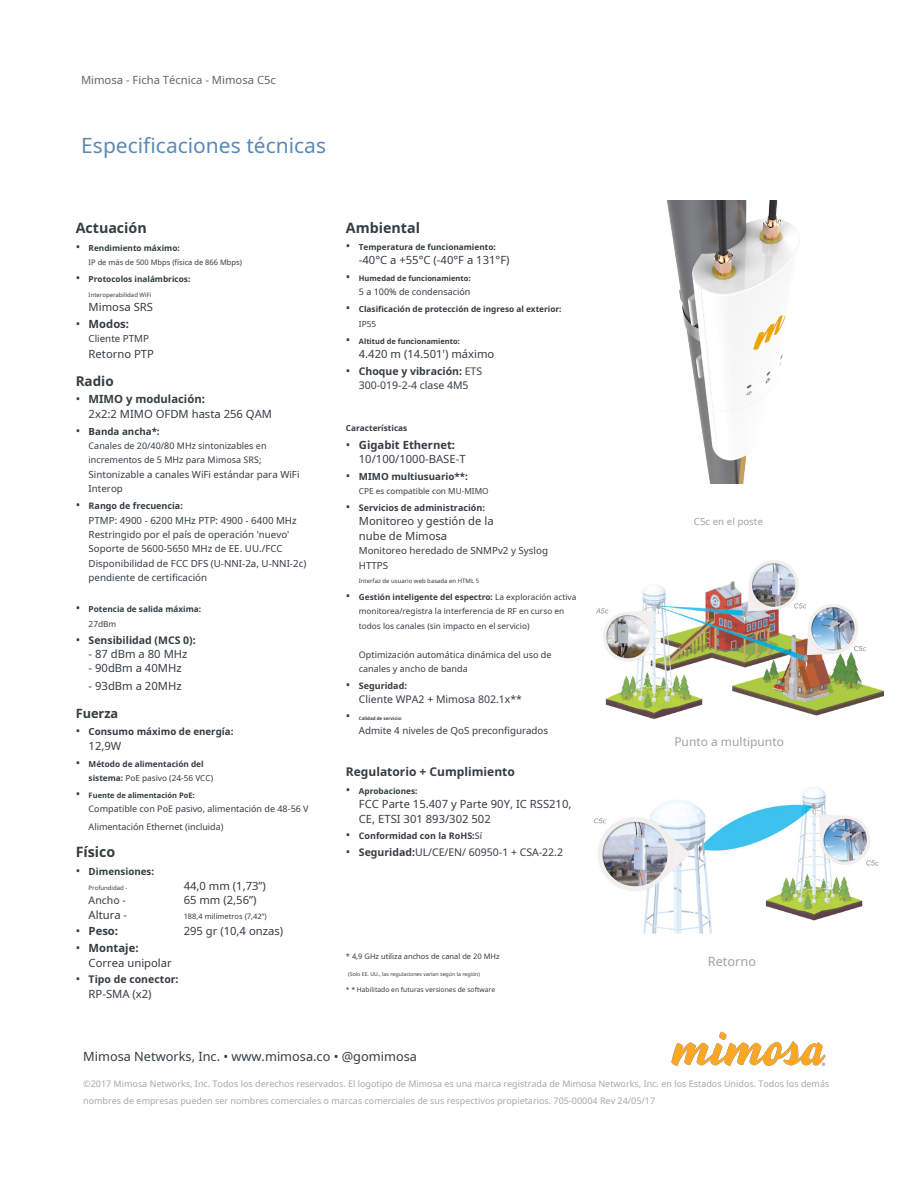
<style>
.page{position:relative;width:918px;height:1188px;background:#fff}
.page>*{position:absolute;margin:0;border:0;box-sizing:border-box;transform-origin:0 0}
.t1{font:21px "Noto Sans";color:#5b8ab5}
.t2{font:700 14.25px "Noto Sans";color:#343d41}
.t3{font:700 13.5px "Noto Sans";color:#343d41}
.t4{font:12.75px "Noto Sans";color:#343d41}
.t5{font:12.75px "Noto Sans";color:#9fa3a4}
.t6{font:700 12.75px "Noto Sans";color:#343d41}
.t7{font:700 12px "Noto Sans";color:#343d41}
.t8{font:12px "Noto Sans";color:#9fa3a4}
.t9{font:11.25px/14.4px "Noto Sans";color:#343d41}
.t10{font:11.25px "Noto Sans";color:#63656a}
.t11{font:700 11.25px "Noto Sans";color:#343d41}
.t12{font:10.5px "Noto Sans";color:#343d41}
.t13{font:700 10.5px "Noto Sans";color:#343d41}
.t14{font:9.75px/14.4px "Noto Sans";color:#343d41}
.t15{font:700 9.75px "Noto Sans";color:#343d41}
.t16{font:9.75px "Noto Sans";color:#9fa3a4}
.t17{font:9px/16.5px "Noto Sans";color:#a8a8aa}
.t18{font:9px/14.4px "Noto Sans";color:#343d41}
.t19{font:700 9px "Noto Sans";color:#343d41}
.t20{font:700 8.25px/14.4px "Noto Sans";color:#343d41}
.t21{font:8.25px/14.4px "Noto Sans";color:#343d41}
.t22{font:7.5px "Noto Sans";color:#343d41}
.t23{font:700 7.5px "Noto Sans";color:#343d41}
.t24{font:6.75px "Noto Sans";color:#343d41}
.t25{font:6px "Noto Sans";color:#343d41}
.t26{font:5.25px "Noto Sans";color:#343d41}
.t27{font:700 4.5px "Noto Sans";color:#343d41}
.s1{font-weight:400;font-size:12px}
.s2{font-weight:400}
.s3{font-size:12px}
.s4{font-weight:700}
</style>
<div class="page">
<img style="left:671px;top:1031px;width:155px;height:35px">
<img style="left:667px;top:200px;width:129px;height:283px">
<img style="left:596px;top:560px;width:287px;height:159px">
<img style="left:594px;top:787px;width:285px;height:146px">
<p class="t10" style="left:81px;top:72px;width:196px">Mimosa - Ficha Técnica - Mimosa C5c</p>
<h1 class="t1" style="left:81px;top:131px;width:246px">Especificaciones técnicas</h1>
<p class="t2" style="left:76px;top:218px;width:73px">Actuación</p>
<p class="t2" style="left:346px;top:218px;width:76px">Ambiental</p>
<p class="t20" style="left:76px;top:240px;width:106px"><span class="s1">•</span> Rendimiento máximo:</p>
<p class="t22" style="left:89px;top:257px;width:155px">IP de más de 500 Mbps (física de 866 Mbps)</p>
<p class="t20" style="left:346px;top:239px;width:151px"><span class="s1">•</span> Temperatura de funcionamiento:</p>
<p class="t9" style="left:359px;top:253px;width:152px">-40°C a +55°C (-40°F a 131°F)</p>
<p class="t20" style="left:76px;top:272px;width:116px"><span class="s1">•</span> Protocolos inalámbricos:</p>
<p class="t25" style="left:89px;top:290px;width:64px">Interoperabilidad WiFi</p>
<p class="t9" style="left:89px;top:299px;width:66px">Mimosa SRS</p>
<p class="t23" style="left:346px;top:273px;width:126px"><span class="s1">•</span> Humedad de funcionamiento:</p>
<p class="t18" style="left:359px;top:285px;width:113px">5 a 100% de condensación</p>
<p class="t20" style="left:346px;top:302px;width:217px"><span class="s1">•</span> Clasificación de protección de ingreso al exterior:</p>
<p class="t11" style="left:76px;top:316px;width:55px"><span class="s1">•</span> Modos:</p>
<p class="t21" style="left:359px;top:316px;width:19px">IP55</p>
<p class="t14" style="left:89px;top:331px;width:62px">Cliente PTMP</p>
<p class="t23" style="left:346px;top:335px;width:116px"><span class="s1">•</span> Altitud de funcionamiento:</p>
<p class="t9" style="left:89px;top:347px;width:67px">Retorno PTP</p>
<p class="t9" style="left:359px;top:346px;width:137px">4.420 m (14.501') máximo</p>
<p class="t13" style="left:346px;top:364px;width:138px"><span class="s1">•</span> Choque y vibración: <span class="s2">ETS</span></p>
<p class="t3" style="left:76px;top:371px;width:40px">Radio</p>
<p class="t12" style="left:359px;top:378px;width:111px">300-019-2-4 clase 4M5</p>
<p class="t9" style="left:89px;top:392px;width:185px;text-indent:-13px"><span class="s3">•</span> <span class="s4">MIMO y modulación:<br></span>2x2:2 MIMO OFDM hasta 256 QAM</p>
<p class="t15" style="left:76px;top:424px;width:86px"><span class="s1">•</span> Banda ancha*:</p>
<p class="t18" style="left:89px;top:438px;width:179px">Canales de 20/40/80 MHz sintonizables en incrementos de 5 MHz para Mimosa SRS;</p>
<p class="t14" style="left:89px;top:467px;width:212px">Sintonizable a canales WiFi estándar para WiFi<br>Interop</p>
<p class="t20" style="left:346px;top:420px;width:63px">Características</p>
<p class="t9" style="left:359px;top:437px;width:108px;text-indent:-13px"><span class="s3">•</span> <span class="s4">Gigabit Ethernet:<br></span>10/100/1000-BASE-T</p>
<p class="t15" style="left:346px;top:469px;width:123px"><span class="s1">•</span> MIMO multiusuario**:</p>
<p class="t21" style="left:359px;top:484px;width:131px">CPE es compatible con MU-MIMO</p>
<p class="t19" style="left:76px;top:499px;width:109px"><span class="s1">•</span> Rango de frecuencia:</p>
<p class="t14" style="left:89px;top:513px;width:219px">PTMP: 4900 - 6200 MHz PTP: 4900 - 6400 MHz Restringido por el país de operación 'nuevo' Soporte de 5600-5650 MHz de EE. UU./FCC Disponibilidad de FCC DFS (U-NNI-2a, U-NNI-2c) pendiente de certificación</p>
<p class="t19" style="left:346px;top:501px;width:140px"><span class="s1">•</span> Servicios de administración:</p>
<p class="t9" style="left:359px;top:514px;width:136px">Monitoreo y gestión de la nube de Mimosa</p>
<p class="t14" style="left:359px;top:543px;width:191px">Monitoreo heredado de SNMPv2 y Syslog<br>HTTPS</p>
<p class="t25" style="left:359px;top:577px;width:122px">Interfaz de usuario web basada en HTML 5</p>
<p class="t16" style="left:694px;top:514px;width:71px">C5c en el poste</p>
<p class="t21" style="left:359px;top:590px;width:219px;text-indent:-13px"><span class="s3">•</span> <span class="s4">Gestión inteligente del espectro:</span> La exploración activa monitorea/registra la interferencia de RF en curso en todos los canales (sin impacto en el servicio)</p>
<p class="t18" style="left:359px;top:647px;width:194px">Optimización automática dinámica del uso de canales y ancho de banda</p>
<p class="t20" style="left:89px;top:602px;width:114px;text-indent:-13px"><span class="s1">•</span> Potencia de salida máxima:<br><span class="s2">27dBm</span></p>
<p class="t13" style="left:76px;top:632px;width:122px"><span class="s1">•</span> Sensibilidad (MCS 0):</p>
<p class="t9" style="left:89px;top:646px;width:100px">- 87 dBm a 80 MHz</p>
<p class="t9" style="left:89px;top:661px;width:95px">- 90dBm a 40MHz</p>
<p class="t9" style="left:89px;top:679px;width:95px">- 93dBm a 20MHz</p>
<p class="t19" style="left:346px;top:679px;width:63px"><span class="s1">•</span> Seguridad:</p>
<p class="t12" style="left:359px;top:692px;width:165px">Cliente WPA2 + Mimosa 802.1x**</p>
<p class="t6" style="left:76px;top:704px;width:44px">Fuerza</p>
<p class="t27" style="left:346px;top:715px;width:58px"><span class="s1">•</span> Calidad de servicio:</p>
<p class="t15" style="left:76px;top:725px;width:159px"><span class="s1">•</span> Consumo máximo de energía:</p>
<p class="t14" style="left:359px;top:723px;width:191px">Admite 4 niveles de QoS preconfigurados</p>
<p class="t9" style="left:89px;top:738px;width:34px">12,9W</p>
<p class="t8" style="left:674px;top:733px;width:111px">Punto a multipunto</p>
<p class="t20" style="left:89px;top:756px;width:126px;text-indent:-13px"><span class="s1">•</span> Método de alimentación del sistema: <span class="s2">PoE pasivo (24-56 VCC)</span></p>
<p class="t7" style="left:346px;top:763px;width:170px">Regulatorio + Cumplimiento</p>
<p class="t23" style="left:76px;top:790px;width:121px"><span class="s1">•</span> Fuente de alimentación PoE:</p>
<p class="t18" style="left:89px;top:802px;width:222px">Compatible con PoE pasivo, alimentación de 48-56 V</p>
<p class="t20" style="left:346px;top:783px;width:73px"><span class="s1">•</span> Aprobaciones:</p>
<p class="t9" style="left:359px;top:797px;width:214px">FCC Parte 15.407 y Parte 90Y, IC RSS210,<br>CE, ETSI 301 893/302 502</p>
<p class="t18" style="left:89px;top:820px;width:136px">Alimentación Ethernet (incluida)</p>
<p class="t19" style="left:346px;top:830px;width:138px"><span class="s1">•</span> Conformidad con la RoHS:<span class="s2">Sí</span></p>
<p class="t2" style="left:76px;top:842px;width:41px">Físico</p>
<p class="t12" style="left:346px;top:845px;width:219px"><span class="s3">•</span> <span class="s4">Seguridad:</span>UL/CE/EN/ 60950-1 + CSA-22.2</p>
<p class="t15" style="left:76px;top:865px;width:80px"><span class="s1">•</span> Dimensiones:</p>
<p class="t25" style="left:89px;top:883px;width:40px">Profundidad -</p>
<p class="t12" style="left:89px;top:893px;width:39px">Ancho -</p>
<p class="t9" style="left:89px;top:907px;width:40px">Altura -</p>
<p class="t9" style="left:184px;top:878px;width:84px">44,0 mm (1,73”)<br>65 mm (2,56”)</p>
<p class="t22" style="left:184px;top:911px;width:85px">188,4 milímetros (7,42”)</p>
<p class="t11" style="left:76px;top:923px;width:44px"><span class="s1">•</span> Peso:</p>
<p class="t9" style="left:184px;top:924px;width:101px">295 gr (10,4 onzas)</p>
<p class="t9" style="left:89px;top:941px;width:85px;text-indent:-13px"><span class="s3">•</span> <span class="s4">Montaje:<br></span>Correa unipolar</p>
<p class="t22" style="left:346px;top:951px;width:155px">* 4,9 GHz utiliza anchos de canal de 20 MHz</p>
<p class="t26" style="left:348px;top:970px;width:133px">(Solo EE. UU., las regulaciones varían según la región)</p>
<p class="t24" style="left:346px;top:985px;width:151px">* * Habilitado en futuras versiones de software</p>
<p class="t13" style="left:76px;top:972px;width:104px"><span class="s1">•</span> Tipo de conector:</p>
<p class="t9" style="left:89px;top:986px;width:65px">RP-SMA (x2)</p>
<p class="t5" style="left:708px;top:952px;width:50px">Retorno</p>
<p class="t4" style="left:83px;top:1047px;width:335px">Mimosa Networks, Inc. • www.mimosa.co • @gomimosa</p>
<p class="t17" style="left:83px;top:1075px;width:748px">©2017 Mimosa Networks, Inc. Todos los derechos reservados. El logotipo de Mimosa es una marca registrada de Mimosa Networks, Inc. en los Estados Unidos. Todos los demás nombres de empresas pueden ser nombres comerciales o marcas comerciales de sus respectivos propietarios. 705-00004 Rev 24/05/17</p>
</div>
